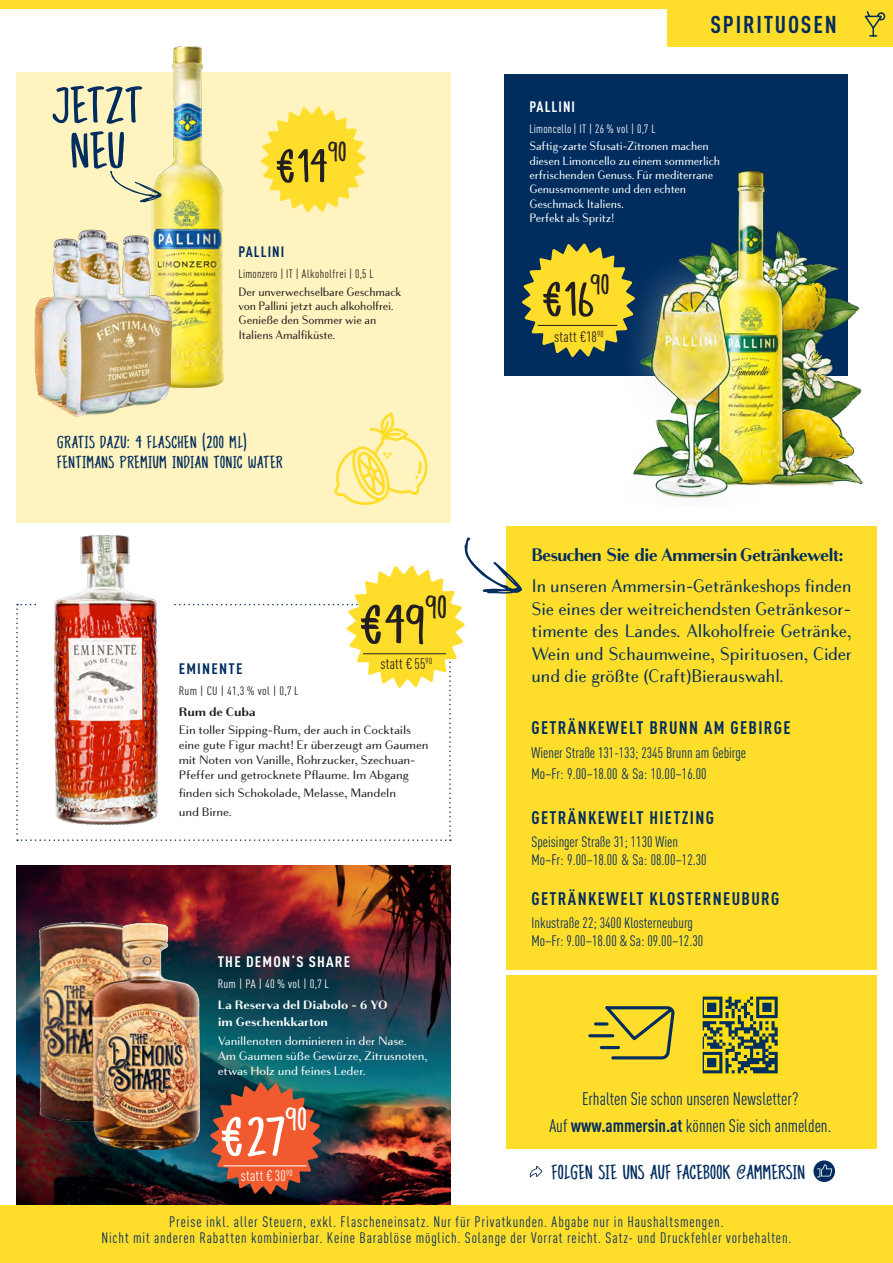
<style>
.page{position:relative;width:893px;height:1263px;background:#fff}
.page>*{position:absolute;margin:0;border:0;box-sizing:border-box;transform-origin:0 0}
.t1{font:75.9px "Noyh A Hand Board";color:#231f20}
.t2{font:75.9px "Noyh A Hand Board";color:#fff}
.t3{font:69.9px "Noyh A Hand Board";color:#002d5e}
.t4{font:66.9px "Noyh A Hand Board";color:#231f20}
.t5{font:65.1px "Noyh A Hand Board";color:#231f20}
.t6{font:27.9px "Noyh A Hand Board";letter-spacing:-.005em;color:#002d5e}
.t7{font:24px/20px "Noyh A Hand Board";letter-spacing:.005em;color:#002d5e}
.t8{font:700 24px "DIN Cond";letter-spacing:.075em;color:#002d5e}
.t9{font:18px/22.5px "Bodoni Sans Text";letter-spacing:.01em;color:#002d5e;text-align:justify}
.t10{font:18px/26.5px "DIN Cond";color:#002d5e;text-align:center}
.t11{font:700 18px "DIN Cond";letter-spacing:.075em;color:#002d5e}
.t12{font:700 18px "Bodoni Sans Text";letter-spacing:-.03em;color:#002d5e}
.t13{font:15px/16.5px "DIN Cond";letter-spacing:.05em;color:#002d5e;text-align:center}
.t14{font:15px/18px "DIN Cond";color:#002d5e}
.t15{font:15px "DIN Cond";letter-spacing:.02em;color:#231f20}
.t16{font:700 15px "DIN Cond";letter-spacing:.075em;color:#fff;scale:1.08 1}
.t17{font:15px "DIN Cond";letter-spacing:.02em;color:#fff}
.t18{font:700 15px "DIN Cond";letter-spacing:.075em;color:#002d5e;scale:1.08 1}
.t19{font:700 15px "DIN Cond";letter-spacing:.075em;color:#fff}
.t20{font:700 15px "DIN Cond";letter-spacing:.075em;color:#002d5e}
.t21{font:12px/14.9px "Bodoni Sans Text";letter-spacing:-.005em;color:#231f20;scale:1.08 1}
.t22{font:12px/14.4px "Bodoni Sans Text";letter-spacing:-.005em;color:#fff}
.t23{font:12px/14.4px "Bodoni Sans Text";letter-spacing:-.005em;color:#231f20}
.t24{font:12px/14.9px "Bodoni Sans Text";letter-spacing:-.005em;color:#fff;scale:1.08 1}
.t25{font:700 12px/17.4px "Bodoni Sans Text";letter-spacing:.005em;color:#fff;scale:1.08 1}
.t26{font:12px "DIN Cond";letter-spacing:.025em;color:#231f20}
.t27{font:12px "DIN Cond";letter-spacing:.025em;color:#fff}
.t28{font:12px "DIN Cond";letter-spacing:.025em;color:#231f20;scale:1.08 1}
.t29{font:12px "DIN Cond";letter-spacing:.025em;color:#fff;scale:1.08 1}
.t30{font:700 12px "Bodoni Sans Text";letter-spacing:.005em;color:#231f20;scale:1.08 1}
.s1{font-weight:700}
</style>
<div class="page">
<div style="left:504px;top:74px;width:343px;height:302px;background:#002d5e"></div>
<img style="left:633px;top:166px;width:230px;height:332px">
<svg style="left:522px;top:243px;width:113px;height:114px"></svg>
<hr style="left:538px;top:325px;width:79px;height:1px;background:#231f20">
<div style="left:0;top:0;width:893px;height:9px;background:#ffdd2b"></div>
<div style="left:506px;top:975px;width:371px;height:174px;background:#ffdd2b"></div>
<svg style="left:588px;top:1006px;width:87px;height:54px"></svg>
<div style="left:703px;top:993px;width:78px;height:83px;background:#ffde14"></div>
<svg style="left:703px;top:996px;width:75px;height:77px"></svg>
<svg style="left:530px;top:1166px;width:12px;height:11px"></svg>
<svg style="left:813px;top:1160px;width:22px;height:22px"></svg>
<svg style="left:817px;top:1164px;width:15px;height:13px"></svg>
<div style="left:506px;top:526px;width:371px;height:444px;background:#ffdd2b"></div>
<div style="left:668px;top:0;width:225px;height:47px;background:#ffdd2b"></div>
<svg style="left:864px;top:11px;width:22px;height:26px"></svg>
<div style="left:16px;top:72px;width:435px;height:451px;background:#fff4bf"></div>
<svg style="left:260px;top:106px;width:106px;height:107px"></svg>
<img style="left:152px;top:47px;width:71px;height:341px">
<svg style="left:110px;top:171px;width:53px;height:31px"></svg>
<img style="left:34px;top:222px;width:149px;height:195px">
<svg style="left:334px;top:412px;width:94px;height:93px"></svg>
<img style="left:16px;top:866px;width:435px;height:340px">
<svg style="left:16px;top:537px;width:506px;height:304px"></svg>
<hr style="left:363px;top:653px;width:83px;height:1px;background:#231f20">
<img style="left:39px;top:922px;width:160px;height:227px">
<svg style="left:210px;top:1082px;width:111px;height:112px;background:#a74f37"></svg>
<hr style="left:224px;top:1165px;width:83px;height:1px;background:#fff">
<div style="left:0;top:1206px;width:893px;height:57px;background:#ffdd2b"></div>
<h2 class="t3" style="left:53px;top:73px;width:92px">Jetzt</h2>
<h2 class="t3" style="left:70px;top:118px;width:58px">neu</h2>
<h3 class="t5" style="left:274px;top:136px;width:75px">€14<sup>90</sup></h3>
<p class="t20" style="left:239px;top:242px;width:47px">PALLINI</p>
<p class="t26" style="left:239px;top:267px;width:136px">Limonzero | IT | Alkoholfrei | 0,5 L</p>
<p class="t23" style="left:239px;top:284px;width:164px">Der unverwechselbare Geschmack von Pallini jetzt auch alkoholfrei.<br>Genieße den Sommer wie an<br>Italiens Amalfiküste.</p>
<h3 class="t7" style="left:57px;top:432px;width:228px">gratis dazu: 4 Flaschen (200 ml)<br>Fentimans Premium indian tonic water</h3>
<h1 class="t1" style="left:357px;top:590px;width:91px">€49<sup>90</sup></h1>
<p class="t15" style="left:380px;top:655px;width:53px">statt €55<sup>90</sup></p>
<p class="t18" style="left:179px;top:659px;width:60px">EMINENTE</p>
<p class="t28" style="left:179px;top:683px;width:112px">Rum | CU | 41,3 % vol | 0,7L</p>
<p class="t30" style="left:179px;top:705px;width:73px">Rum de Cuba</p>
<p class="t21" style="left:179px;top:723px;width:233px">Ein toller Sipping-Rum, der auch in Cocktails eine gute Figur macht! Er überzeugt am Gaumen mit Noten von Vanille, Rohrzucker, Szechuan-Pfeffer und getrocknete Pflaume. Im Abgang</p>
<p class="t21" style="left:179px;top:784px;width:203px;line-height:18.5px">finden sich Schokolade, Melasse, Mandeln und Birne.</p>
<h3 class="t8" style="left:710px;top:10px;width:128px">SPIRITUOSEN</h3>
<p class="t19" style="left:529px;top:97px;width:47px">PALLINI</p>
<p class="t27" style="left:529px;top:122px;width:128px">Limoncello| IT | 26 % vol | 0,7 L</p>
<p class="t22" style="left:529px;top:139px;width:192px">Saftig-zarte Sfusati-Zitronen machen diesen Limoncello zu einem sommerlich erfrischenden Genuss. Für mediterrane<br>Genussmomente und den echten<br>Geschmack Italiens.<br>Perfekt als Spritz!</p>
<h3 class="t4" style="left:540px;top:269px;width:71px">€16<sup>90</sup></h3>
<p class="t15" style="left:554px;top:328px;width:51px">statt €18<sup>90</sup></p>
<p class="t12" style="left:531px;top:545px;width:313px">Besuchen Sie die Ammersin Getränkewelt:</p>
<p class="t9" style="left:531px;top:575px;width:322px">In unseren Ammersin-Getränkeshops finden Sie eines der weitreichendsten Getränkesor&shy;timente des Landes. Alkoholfreie Getränke, Wein und Schaumweine, Spirituosen, Cider und die größte (Craft)Bierauswahl.</p>
<p class="t11" style="left:531px;top:717px;width:260px">GETRÄNKEWELT BRUNN AM GEBIRGE</p>
<p class="t14" style="left:531px;top:741px;width:216px;line-height:21.6px">Wiener Straße 131-133; 2345 Brunn am Gebirge<br>Mo–Fr: 9.00–18.00 &amp; Sa: 10.00–16.00</p>
<p class="t11" style="left:531px;top:806px;width:184px">GETRÄNKEWELT HIETZING</p>
<p class="t14" style="left:531px;top:832px;width:177px">Speisinger Straße 31; 1130 Wien<br>Mo–Fr: 9.00–18.00 &amp; Sa: 08.00–12.30</p>
<p class="t11" style="left:531px;top:888px;width:249px">GETRÄNKEWELT KLOSTERNEUBURG</p>
<p class="t14" style="left:531px;top:914px;width:173px">Inkustraße 22; 3400 Klosterneuburg<br>Mo–Fr: 9.00–18.00 &amp; Sa: 09.00–12.30</p>
<p class="t16" style="left:218px;top:952px;width:124px">THE DEMON‘S SHARE</p>
<p class="t29" style="left:218px;top:977px;width:104px">Rum | PA | 40 % vol | 0,7L</p>
<p class="t25" style="left:218px;top:997px;width:159px">La Reserva del Diabolo - 6 YO im Geschenkkarton</p>
<p class="t24" style="left:218px;top:1034px;width:196px">Vanillenoten dominieren in der Nase.<br>Am Gaumen süße Gewürze, Zitrusnoten, etwas Holz und feines Leder.</p>
<h1 class="t2" style="left:218px;top:1102px;width:91px">€27<sup>90</sup></h1>
<p class="t17" style="left:241px;top:1167px;width:53px">statt €30<sup>90</sup></p>
<p class="t13" style="left:102px;top:1213px;width:691px">Preise inkl. aller Steuern, exkl. Flascheneinsatz. Nur für Privatkunden. Abgabe nur in Haushaltsmengen.<br>Nicht mit anderen Rabatten kombinierbar. Keine Barablöse möglich. Solange der Vorrat reicht. Satz- und Druckfehler vorbehalten.</p>
<p class="t10" style="left:549px;top:1086px;width:283px">Erhalten Sie schon unseren Newsletter?<br>Auf <span class="s1">www.ammersin.at</span> können Sie sich anmelden.</p>
<h3 class="t6" style="left:552px;top:1159px;width:255px">Folgen Sie uns auf facebook @Ammersin</h3>
</div>
